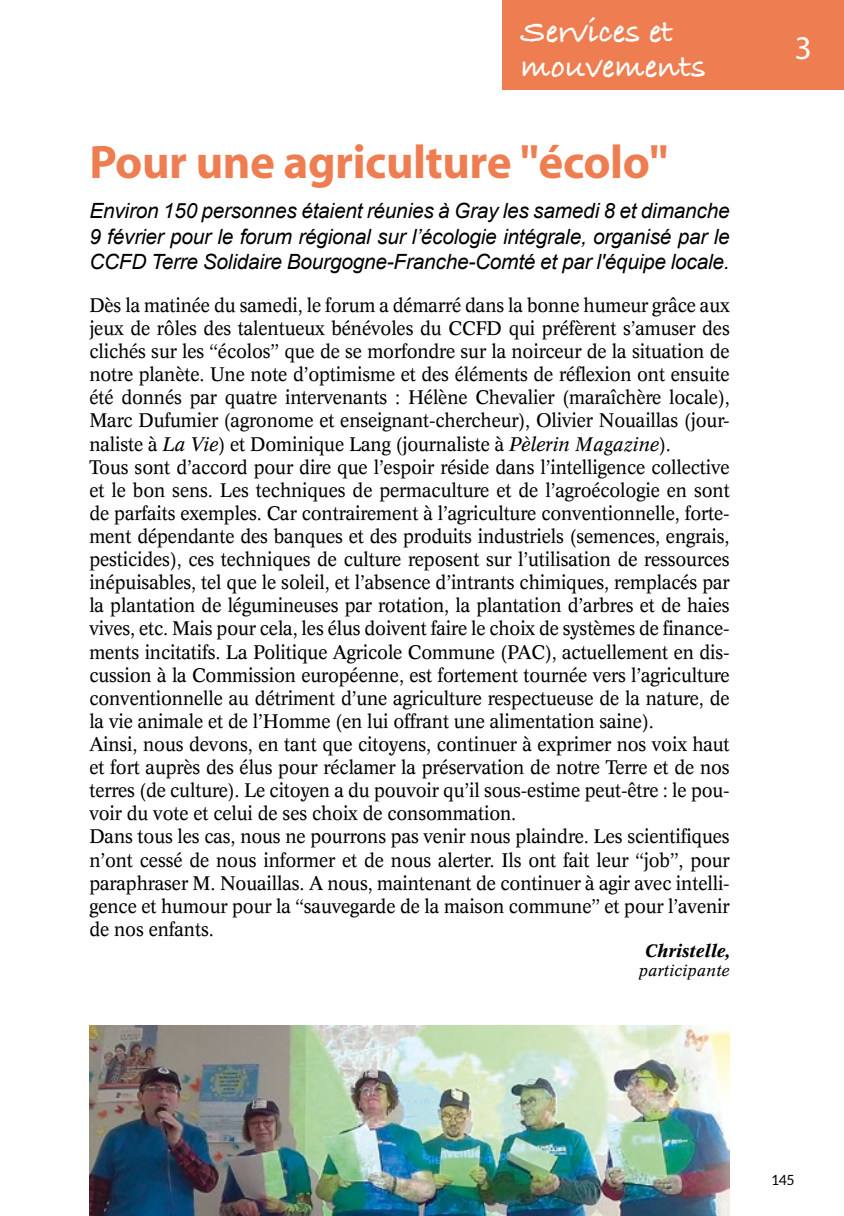
<style>
.page{position:relative;width:844px;height:1216px;background:#fff}
.page>*{position:absolute;margin:0;border:0;box-sizing:border-box;transform-origin:0 0}
.t1{font:700 47.25px "Myriad";letter-spacing:-.01em;color:#ee7e51}
.t2{font:33.25px/35px "Bradley Hand ITCTT Bold";color:#fff}
.t3{font:33.25px "Myriad";color:#fff}
.t4{font:italic 21px/25.2px "Arial";letter-spacing:-.01em;color:#000;text-align:justify}
.t5{font:19.25px/23.1px "Concorde";letter-spacing:-.01em;color:#000;scale:.96 1}
.t6{font:italic 700 17.5px "Concorde";color:#000}
.t7{font:italic 15.75px "Concorde";color:#000}
.t8{font:14px "Lato";color:#000}
.s1{font-style:italic}
</style>
<div class="page">
<img style="left:89px;top:1025px;width:640px;height:190px">
<div style="left:502px;top:0;width:341px;height:89px;background:#ee7e51"></div>
<h2 class="t2" style="left:521px;top:16px;width:187px">Services et mouvements</h2>
<h1 class="t1" style="left:89px;top:138px;width:580px">Pour une agriculture "écolo"</h1>
<p class="t4" style="left:89px;top:199px;width:641px">Environ 150 personnes étaient réunies à Gray les samedi 8 et dimanche 9 février pour le forum régional sur l’écologie intégrale, organisé par le CCFD Terre Solidaire Bourgogne-Franche-Comté et par l'équipe locale.</p>
<p class="t5" style="left:89px;top:293px;width:668px">Dès la matinée du samedi, le forum a démarré dans la bonne humeur grâce aux jeux de rôles des talentueux bénévoles du CCFD qui préfèrent s’amuser des clichés sur les “écolos” que de se morfondre sur la noirceur de la situation de notre planète. Une note d’optimisme et des éléments de réflexion ont ensuite été donnés par quatre intervenants : Hélène Chevalier (maraîchère locale), Marc Dufumier (agronome et enseignant-chercheur), Olivier Nouaillas (jour&shy;naliste à <span class="s1">La Vie</span>) et Dominique Lang (journaliste à <span class="s1">Pèlerin Magazine</span>).<br>Tous sont d’accord pour dire que l’espoir réside dans l’intelligence collective et le bon sens. Les techniques de permaculture et de l’agroécologie en sont de parfaits exemples. Car contrairement à l’agriculture conventionnelle, forte&shy;ment dépendante des banques et des produits industriels (semences, engrais, pesticides), ces techniques de culture reposent sur l’utilisation de ressources inépuisables, tel que le soleil, et l’absence d’intrants chimiques, remplacés par la plantation de légumineuses par rotation, la plantation d’arbres et de haies vives, etc. Mais pour cela, les élus doivent faire le choix de systèmes de finance&shy;ments incitatifs. La Politique Agricole Commune (PAC), actuellement en dis&shy;cussion à la Commission européenne, est fortement tournée vers l’agriculture conventionnelle au détriment d’une agriculture respectueuse de la nature, de la vie animale et de l’Homme (en lui offrant une alimentation saine).<br>Ainsi, nous devons, en tant que citoyens, continuer à exprimer nos voix haut et fort auprès des élus pour réclamer la préservation de notre Terre et de nos terres (de culture). Le citoyen a du pouvoir qu’il sous-estime peut-être : le pou&shy;voir du vote et celui de ses choix de consommation.<br>Dans tous les cas, nous ne pourrons pas venir nous plaindre. Les scientifiques n’ont cessé de nous informer et de nous alerter. Ils ont fait leur “job”, pour paraphraser M. Nouaillas. A nous, maintenant de continuer à agir avec intelli&shy;gence et humour pour la “sauvegarde de la maison commune” et pour l’avenir de nos enfants.</p>
<p class="t6" style="left:644px;top:940px;width:87px">Christelle,</p>
<p class="t7" style="left:638px;top:960px;width:92px">participante</p>
<h2 class="t3" style="left:794px;top:31px;width:19px">3</h2>
<p class="t8" style="left:770px;top:1171px;width:25px">145</p>
</div>
